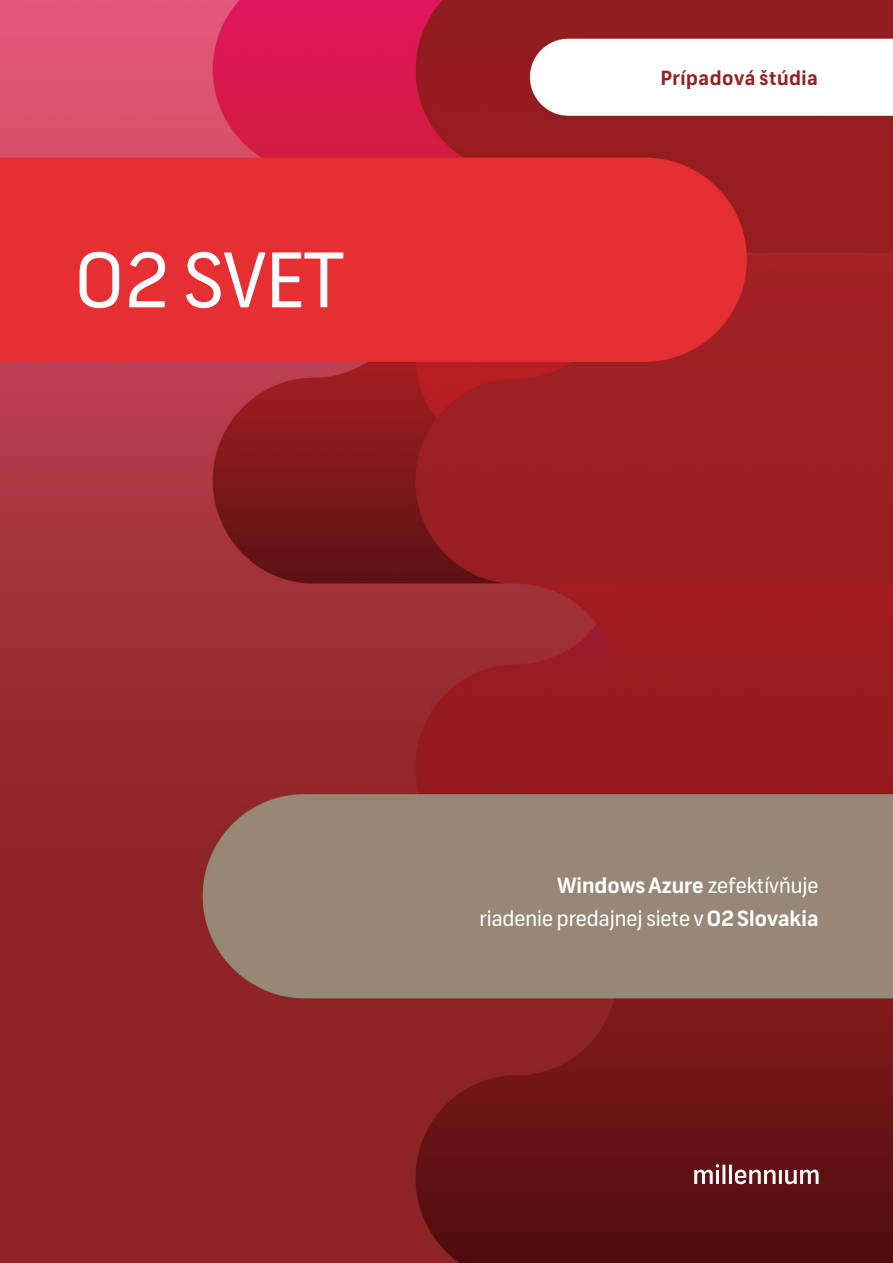
<style>
.page{position:relative;width:893px;height:1263px;background:#fff}
.page>*{position:absolute;margin:0;border:0;box-sizing:border-box;transform-origin:0 0}
.t1{font:75px "Frank";color:#fff}
.t2{font:21px/33px "Frank";color:#fff;text-align:right}
.t3{font:700 19.5px "Frank";letter-spacing:.025em;color:#8e2424}
.s1{font-weight:700}
</style>
<div class="page">
<img style="left:0;top:0;width:893px;height:1263px">
<svg style="left:694px;top:1164px;width:125px;height:20px"></svg>
<p class="t1" style="left:74px;top:235px;width:270px">O2 SVET</p>
<p class="t3" style="left:661px;top:66px;width:159px">Prípadová štúdia</p>
<p class="t2" style="left:480px;top:869px;width:340px"><span class="s1">Windows Azure</span> zefektívňuje riadenie predajnej siete v <span class="s1">O2 Slovakia</span></p>
</div>
